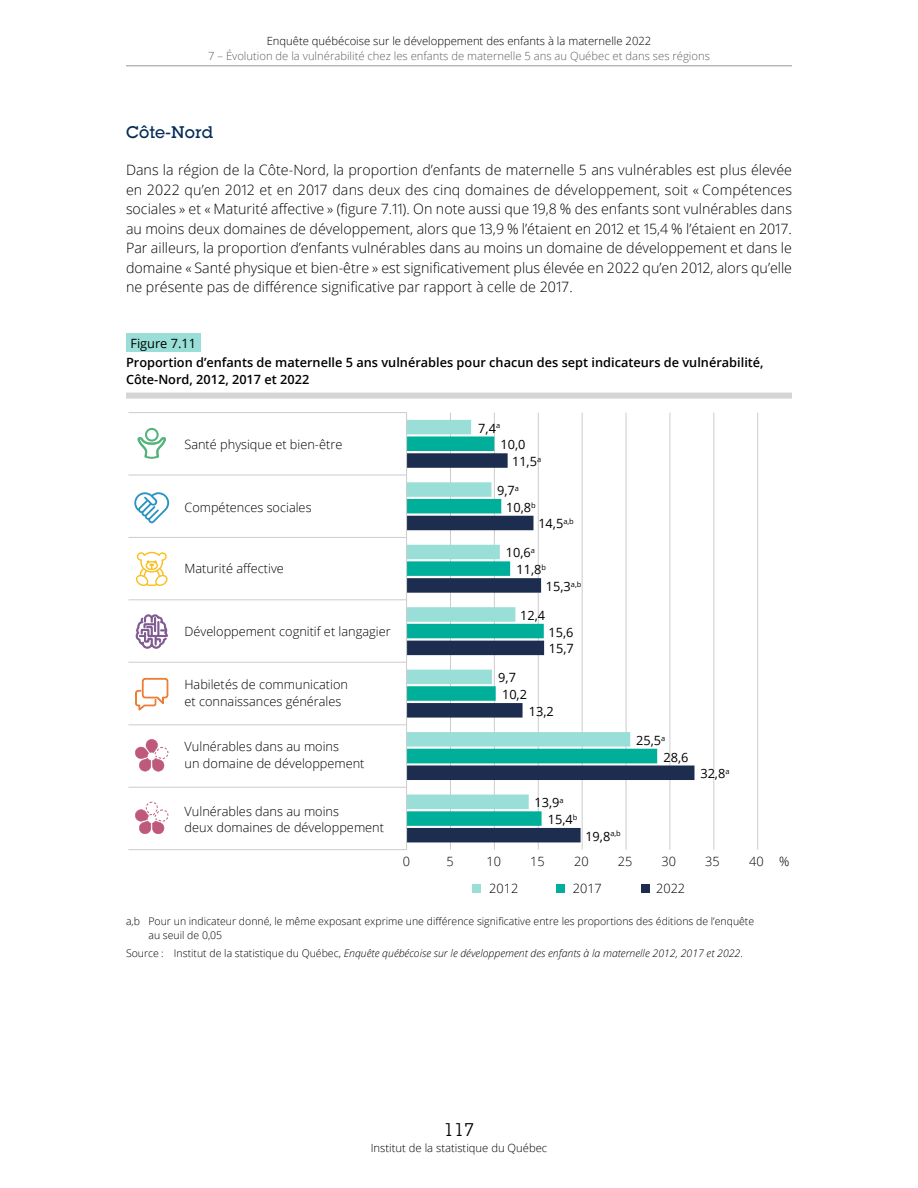
<style>
.page{position:relative;width:918px;height:1188px;background:#fff}
.page>*{position:absolute;margin:0;border:0;box-sizing:border-box;transform-origin:0 0}
.t1{font:18px "Lubalin Graph Std";color:#000}
.t2{font:500 16.5px "Lubalin Graph Std";letter-spacing:.01em;color:#052b56}
.t3{font:300 14.25px/19.5px "Open Sans";color:#000;text-align:justify}
.t4{font:300 12.75px/16.5px "Open Sans";color:#000}
.t5{font:600 12.75px/16.5px "Open Sans";color:#000}
.t6{font:12.75px "Open Sans";color:#000}
.t7{font:300 11.25px "Open Sans";color:#000}
.t8{font:300 11.25px "Open Sans";color:#5f6060}
.t9{font:300 10.5px/13.5px "Open Sans";color:#000}
.t10{font:italic 300 10.5px "Open Sans";color:#000}
.s1{font-style:normal}
</style>
<div class="page">
<hr style="left:126px;top:66px;width:666px;height:1px;background:#969798">
<div style="left:126px;top:333px;width:75px;height:19px;background:#99dfd7"></div>
<div style="left:126px;top:393px;width:666px;height:6px;background:#d4d5d5"></div>
<hr style="left:450px;top:413px;width:1px;height:437px;background:#ccc">
<hr style="left:494px;top:413px;width:1px;height:437px;background:#ccc">
<hr style="left:538px;top:413px;width:1px;height:437px;background:#ccc">
<hr style="left:582px;top:413px;width:1px;height:437px;background:#ccc">
<hr style="left:626px;top:413px;width:1px;height:437px;background:#ccc">
<hr style="left:670px;top:413px;width:1px;height:437px;background:#ccc">
<hr style="left:757px;top:413px;width:1px;height:437px;background:#ccc">
<hr style="left:714px;top:413px;width:1px;height:437px;background:#ccc">
<svg style="left:407px;top:420px;width:220px;height:16px"></svg>
<svg style="left:407px;top:436px;width:220px;height:17px"></svg>
<svg style="left:407px;top:453px;width:287px;height:389px"></svg>
<hr style="left:406px;top:413px;width:1px;height:437px;background:#ccc">
<hr style="left:128px;top:849px;width:279px;height:1px;background:#ccc">
<hr style="left:128px;top:787px;width:279px;height:1px;background:#ccc">
<hr style="left:128px;top:725px;width:279px;height:1px;background:#ccc">
<hr style="left:128px;top:662px;width:279px;height:1px;background:#ccc">
<hr style="left:128px;top:600px;width:279px;height:1px;background:#ccc">
<hr style="left:128px;top:537px;width:279px;height:1px;background:#ccc">
<hr style="left:128px;top:475px;width:279px;height:1px;background:#ccc">
<hr style="left:128px;top:412px;width:279px;height:1px;background:#ccc">
<div style="left:145px;top:428px;width:14px;height:14px;border:2px solid #54b47c;border-radius:50%"></div>
<svg style="left:137px;top:435px;width:29px;height:24px"></svg>
<svg style="left:134px;top:492px;width:35px;height:31px"></svg>
<svg style="left:136px;top:552px;width:32px;height:34px"></svg>
<svg style="left:136px;top:615px;width:32px;height:34px"></svg>
<svg style="left:135px;top:678px;width:33px;height:32px"></svg>
<svg style="left:135px;top:739px;width:33px;height:33px"></svg>
<svg style="left:135px;top:802px;width:33px;height:32px"></svg>
<div style="left:472px;top:884px;width:9px;height:9px;background:#99dfd7"></div>
<div style="left:556px;top:884px;width:9px;height:9px;background:#00af9a"></div>
<div style="left:641px;top:884px;width:9px;height:9px;background:#1c2d50"></div>
<p class="t7" style="left:267px;top:33px;width:386px">Enquête québécoise sur le développement des enfants à la maternelle 2022</p>
<p class="t8" style="left:208px;top:48px;width:503px">7 – Évolution de la vulnérabilité chez les enfants de maternelle 5 ans au Québec et dans ses régions</p>
<p class="t2" style="left:126px;top:122px;width:89px">Côte-Nord</p>
<p class="t3" style="left:126px;top:160px;width:668px">Dans la région de la Côte-Nord, la proportion d’enfants de maternelle 5 ans vulnérables est plus élevée en 2022 qu’en 2012 et en 2017 dans deux des cinq domaines de développement, soit « Compétences sociales » et « Maturité affective » (figure 7.11). On note aussi que 19,8 % des enfants sont vulnérables dans au moins deux domaines de développement, alors que 13,9 % l’étaient en 2012 et 15,4 % l’étaient en 2017.<br>Par ailleurs, la proportion d’enfants vulnérables dans au moins un domaine de développement et dans le domaine « Santé physique et bien-être » est significativement plus élevée en 2022 qu’en 2012, alors qu’elle ne présente pas de différence significative par rapport à celle de 2017.</p>
<p class="t6" style="left:130px;top:334px;width:67px">Figure 7.11</p>
<p class="t5" style="left:126px;top:354px;width:639px">Proportion d’enfants de maternelle 5 ans vulnérables pour chacun des sept indicateurs de vulnérabilité,<br>Côte-Nord, 2012, 2017 et 2022</p>
<p class="t6" style="left:478px;top:419px;width:23px">7,4<sup>a</sup></p>
<p class="t4" style="left:184px;top:436px;width:159px">Santé physique et bien-être</p>
<p class="t6" style="left:501px;top:436px;width:27px">10,0</p>
<p class="t6" style="left:512px;top:453px;width:31px">11,5<sup>a</sup></p>
<p class="t6" style="left:497px;top:482px;width:23px">9,7<sup>a</sup></p>
<p class="t4" style="left:184px;top:499px;width:129px">Compétences sociales</p>
<p class="t6" style="left:506px;top:498px;width:31px">10,8<sup>b</sup></p>
<p class="t6" style="left:538px;top:515px;width:37px">14,5<sup>a,b</sup></p>
<p class="t6" style="left:506px;top:544px;width:31px">10,6<sup>a</sup></p>
<p class="t4" style="left:184px;top:560px;width:101px">Maturité affective</p>
<p class="t6" style="left:517px;top:561px;width:31px">11,8<sup>b</sup></p>
<p class="t6" style="left:546px;top:578px;width:37px">15,3<sup>a,b</sup></p>
<p class="t6" style="left:520px;top:607px;width:27px">12,4</p>
<p class="t4" style="left:184px;top:623px;width:208px">Développement cognitif et langagier</p>
<p class="t6" style="left:549px;top:623px;width:27px">15,6</p>
<p class="t6" style="left:549px;top:640px;width:27px">15,7</p>
<p class="t4" style="left:184px;top:676px;width:165px">Habiletés de communication et connaissances générales</p>
<p class="t4" style="left:185px;top:738px;width:182px">Vulnérables dans au moins<br>un domaine de développement</p>
<p class="t4" style="left:185px;top:802px;width:201px">Vulnérables dans au moins<br>deux domaines de développement</p>
<p class="t6" style="left:498px;top:669px;width:19px">9,7</p>
<p class="t6" style="left:502px;top:686px;width:27px">10,2</p>
<p class="t6" style="left:529px;top:702px;width:27px">13,2</p>
<p class="t6" style="left:535px;top:794px;width:31px">13,9<sup>a</sup></p>
<p class="t6" style="left:548px;top:811px;width:31px">15,4<sup>b</sup></p>
<p class="t6" style="left:585px;top:827px;width:37px">19,8<sup>a,b</sup></p>
<p class="t6" style="left:636px;top:732px;width:31px">25,5<sup>a</sup></p>
<p class="t6" style="left:664px;top:748px;width:27px">28,6</p>
<p class="t6" style="left:700px;top:765px;width:31px">32,8<sup>a</sup></p>
<p class="t4" style="left:403px;top:853px;width:9px">0</p>
<p class="t4" style="left:446px;top:853px;width:9px">5</p>
<p class="t4" style="left:487px;top:853px;width:16px">10</p>
<p class="t4" style="left:530px;top:853px;width:16px">15</p>
<p class="t4" style="left:574px;top:853px;width:16px">20</p>
<p class="t4" style="left:618px;top:853px;width:16px">25</p>
<p class="t4" style="left:662px;top:853px;width:16px">30</p>
<p class="t4" style="left:705px;top:853px;width:16px">35</p>
<p class="t4" style="left:749px;top:853px;width:16px">40</p>
<p class="t4" style="left:489px;top:880px;width:31px">2012</p>
<p class="t4" style="left:573px;top:880px;width:31px">2017</p>
<p class="t4" style="left:656px;top:880px;width:31px">2022</p>
<p class="t9" style="left:148px;top:914px;width:607px;text-indent:-22px">a,b Pour un indicateur donné, le même exposant exprime une différence significative entre les proportions des éditions de l’enquête au seuil de 0,05</p>
<p class="t10" style="left:126px;top:946px;width:618px"><span class="s1">Source : Institut de la statistique du Québec,</span> Enquête québécoise sur le développement des enfants à la maternelle 2012, 2017 et 2022<span class="s1">.</span></p>
<p class="t4" style="left:779px;top:853px;width:12px">%</p>
<p class="t1" style="left:443px;top:1118px;width:33px">117</p>
<p class="t7" style="left:371px;top:1140px;width:178px">Institut de la statistique du Québec</p>
</div>
